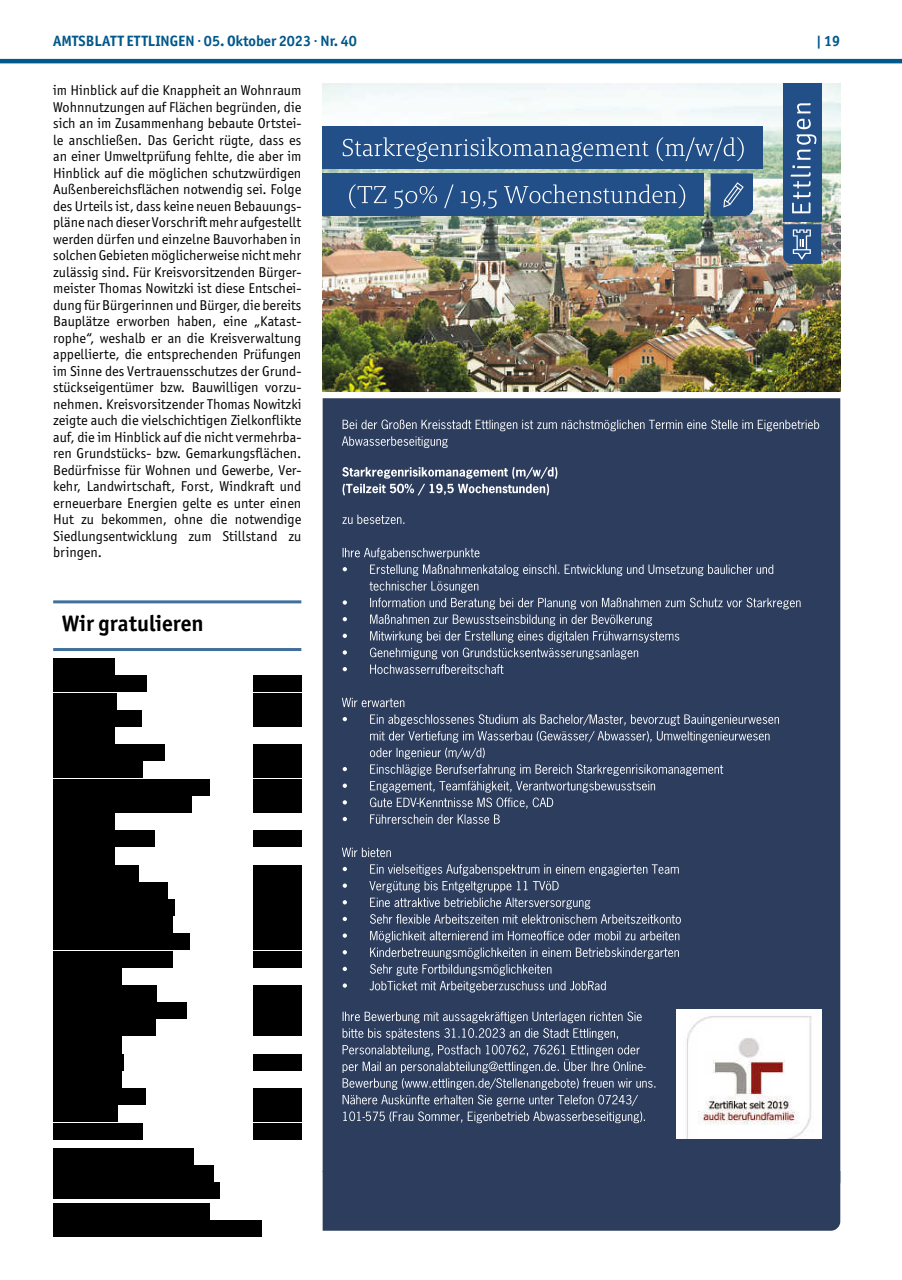
<style>
.page{position:relative;width:902px;height:1280px;background:#fff}
.page>*{position:absolute;margin:0;border:0;box-sizing:border-box;transform-origin:0 0}
.t1{font:700 22.5px "Officina Sans ITC Pro";color:#000}
.t2{font:700 15px "Officina Sans ITC Pro";color:#00588b}
.t3{font:14.25px/16.5px "Officina Sans ITC Pro";color:#000;text-align:justify}
</style>
<div class="page">
<hr style="left:0;top:59px;width:901px;height:4px;background:#00588b">
<hr style="left:53px;top:600px;width:248px;height:3px;background:#406f9d">
<hr style="left:53px;top:648px;width:248px;height:3px;background:#406f9d">
<div style="left:322px;top:398px;width:518px;height:774px;background:#2d3d5d"></div>
<svg style="left:342px;top:419px;width:477px;height:29px"></svg>
<svg style="left:342px;top:467px;width:215px;height:28px"></svg>
<svg style="left:342px;top:515px;width:62px;height:9px"></svg>
<svg style="left:342px;top:548px;width:458px;height:126px"></svg>
<svg style="left:342px;top:698px;width:62px;height:9px"></svg>
<svg style="left:342px;top:714px;width:437px;height:110px"></svg>
<svg style="left:342px;top:848px;width:49px;height:9px"></svg>
<svg style="left:342px;top:864px;width:336px;height:28px"></svg>
<svg style="left:342px;top:898px;width:338px;height:26px"></svg>
<svg style="left:342px;top:931px;width:337px;height:11px"></svg>
<svg style="left:342px;top:948px;width:336px;height:44px"></svg>
<svg style="left:342px;top:1011px;width:313px;height:112px"></svg>
<img style="left:676px;top:1009px;width:145px;height:129px">
<img style="left:322px;top:84px;width:518px;height:308px">
<div style="left:322px;top:126px;width:440px;height:43px;background:#224f88"></div>
<svg style="left:343px;top:137px;width:400px;height:25px"></svg>
<div style="left:322px;top:173px;width:382px;height:43px;background:#224f88"></div>
<svg style="left:349px;top:184px;width:336px;height:24px"></svg>
<svg style="left:710px;top:173px;width:43px;height:43px"></svg>
<div style="left:783px;top:84px;width:38px;height:138px;background:#224f88"></div>
<svg style="left:783px;top:224px;width:38px;height:40px"></svg>
<svg style="left:797px;top:103px;width:13px;height:10px"></svg>
<svg style="left:790px;top:119px;width:26px;height:94px"></svg>
<div style="left:322px;top:1172px;width:518px;height:59px;background:#2d3d5d"></div>
<div style="left:53px;top:658px;width:61px;height:17px;background:#000"></div>
<div style="left:53px;top:676px;width:94px;height:16px;background:#000"></div>
<div style="left:253px;top:676px;width:48px;height:16px;background:#000"></div>
<div style="left:53px;top:693px;width:64px;height:16px;background:#000"></div>
<div style="left:253px;top:693px;width:48px;height:16px;background:#000"></div>
<div style="left:53px;top:710px;width:89px;height:17px;background:#000"></div>
<div style="left:253px;top:710px;width:48px;height:17px;background:#000"></div>
<div style="left:53px;top:727px;width:61px;height:17px;background:#000"></div>
<div style="left:53px;top:744px;width:111px;height:17px;background:#000"></div>
<div style="left:253px;top:744px;width:48px;height:17px;background:#000"></div>
<div style="left:53px;top:761px;width:90px;height:17px;background:#000"></div>
<div style="left:253px;top:761px;width:48px;height:17px;background:#000"></div>
<div style="left:53px;top:779px;width:156px;height:16px;background:#000"></div>
<div style="left:253px;top:779px;width:48px;height:16px;background:#000"></div>
<div style="left:53px;top:796px;width:139px;height:17px;background:#000"></div>
<div style="left:253px;top:796px;width:48px;height:17px;background:#000"></div>
<div style="left:53px;top:813px;width:61px;height:17px;background:#000"></div>
<div style="left:53px;top:830px;width:101px;height:17px;background:#000"></div>
<div style="left:253px;top:830px;width:48px;height:17px;background:#000"></div>
<div style="left:53px;top:847px;width:61px;height:17px;background:#000"></div>
<div style="left:53px;top:865px;width:85px;height:16px;background:#000"></div>
<div style="left:253px;top:865px;width:48px;height:16px;background:#000"></div>
<div style="left:53px;top:882px;width:114px;height:16px;background:#000"></div>
<div style="left:253px;top:882px;width:48px;height:16px;background:#000"></div>
<div style="left:53px;top:899px;width:121px;height:17px;background:#000"></div>
<div style="left:253px;top:899px;width:48px;height:17px;background:#000"></div>
<div style="left:53px;top:916px;width:120px;height:17px;background:#000"></div>
<div style="left:253px;top:916px;width:48px;height:17px;background:#000"></div>
<div style="left:53px;top:933px;width:136px;height:17px;background:#000"></div>
<div style="left:253px;top:933px;width:48px;height:17px;background:#000"></div>
<div style="left:53px;top:951px;width:120px;height:16px;background:#000"></div>
<div style="left:253px;top:951px;width:48px;height:16px;background:#000"></div>
<div style="left:53px;top:967px;width:69px;height:18px;background:#000"></div>
<div style="left:53px;top:985px;width:104px;height:17px;background:#000"></div>
<div style="left:253px;top:985px;width:48px;height:17px;background:#000"></div>
<div style="left:53px;top:1002px;width:134px;height:17px;background:#000"></div>
<div style="left:253px;top:1002px;width:48px;height:17px;background:#000"></div>
<div style="left:53px;top:1019px;width:102px;height:17px;background:#000"></div>
<div style="left:253px;top:1019px;width:48px;height:17px;background:#000"></div>
<div style="left:53px;top:1036px;width:69px;height:18px;background:#000"></div>
<div style="left:53px;top:1054px;width:71px;height:16px;background:#000"></div>
<div style="left:253px;top:1054px;width:48px;height:16px;background:#000"></div>
<div style="left:53px;top:1070px;width:69px;height:18px;background:#000"></div>
<div style="left:53px;top:1088px;width:93px;height:17px;background:#000"></div>
<div style="left:253px;top:1088px;width:48px;height:17px;background:#000"></div>
<div style="left:53px;top:1105px;width:65px;height:17px;background:#000"></div>
<div style="left:253px;top:1105px;width:48px;height:17px;background:#000"></div>
<div style="left:53px;top:1123px;width:90px;height:16px;background:#000"></div>
<div style="left:253px;top:1123px;width:48px;height:16px;background:#000"></div>
<div style="left:53px;top:1148px;width:140px;height:17px;background:#000"></div>
<div style="left:53px;top:1165px;width:161px;height:17px;background:#000"></div>
<div style="left:53px;top:1182px;width:167px;height:17px;background:#000"></div>
<div style="left:53px;top:1203px;width:156px;height:17px;background:#000"></div>
<div style="left:53px;top:1220px;width:208px;height:17px;background:#000"></div>
<p class="t2" style="left:53px;top:31px;width:305px">AMTSBLATT ETTLINGEN · 05. Oktober 2023 · Nr. 40</p>
<p class="t2" style="left:816px;top:31px;width:26px">| 19</p>
<p class="t3" style="left:53px;top:82px;width:250px">im Hinblick auf die Knappheit an Wohnraum Wohnnutzungen auf Flächen begründen, die sich an im Zusammenhang bebaute Ortstei&shy;le anschließen. Das Gericht rügte, dass es an einer Umweltprüfung fehlte, die aber im Hinblick auf die möglichen schutzwürdigen Außenbereichsflächen notwendig sei. Folge des Urteils ist, dass keine neuen Bebauungs&shy;pläne nach dieser Vorschrift mehr aufgestellt werden dürfen und einzelne Bauvorhaben in solchen Gebieten möglicherweise nicht mehr zulässig sind. Für Kreisvorsitzenden Bürger&shy;meister Thomas Nowitzki ist diese Entschei&shy;dung für Bürgerinnen und Bürger, die bereits Bauplätze erworben haben, eine „Katast&shy;rophe“, weshalb er an die Kreisverwaltung appellierte, die entsprechenden Prüfungen im Sinne des Vertrauensschutzes der Grund&shy;stückseigentümer bzw. Bauwilligen vorzu&shy;nehmen. Kreisvorsitzender Thomas Nowitzki zeigte auch die vielschichtigen Zielkonflikte auf, die im Hinblick auf die nicht vermehrba&shy;ren Grundstücks- bzw. Gemarkungsflächen.<br>Bedürfnisse für Wohnen und Gewerbe, Ver&shy;kehr, Landwirtschaft, Forst, Windkraft und erneuerbare Energien gelte es unter einen Hut zu bekommen, ohne die notwendige Siedlungsentwicklung zum Stillstand zu bringen.</p>
<h1 class="t1" style="left:62px;top:609px;width:143px">Wir gratulieren</h1>
</div>
